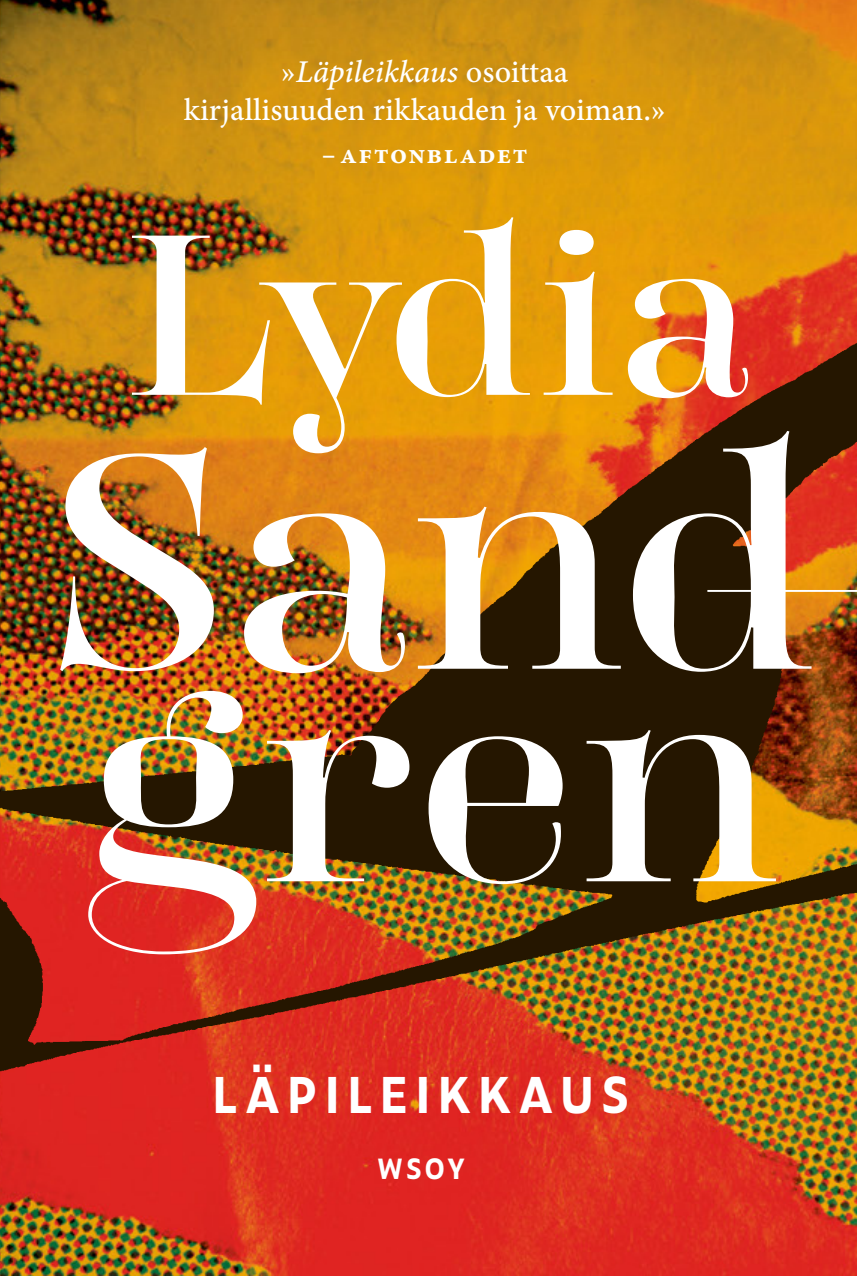
<style>
.page{position:relative;width:857px;height:1276px;background:#fff}
.page>*{position:absolute;margin:0;border:0;box-sizing:border-box;transform-origin:0 0}
.t1{font:304.4px "Carina Pro";color:#fff;scale:1.14 1}
.t2{font:284.2px "Carina Pro";color:#fff;scale:1.14 1}
.t3{font:227.4px "Carina Pro";letter-spacing:-.015em;color:#fff;scale:1.14 1}
.t4{font:700 49px "Zeitung Micro Pro";letter-spacing:.15em;color:#fff;scale:.91 1}
.t5{font:31.6px "Minion Pro Medium Capt";color:#fff}
.t6{font:31.6px "Minion Pro Medium It Capt";letter-spacing:-.005em;color:#fff}
.t7{font:700 27.6px "Zeitung Micro Pro";color:#fff;scale:.91 1}
.t8{font:27px "Minion Pro Bold Capt";letter-spacing:.05em;color:#fff}
.s1{font-family:"Minion Pro Medium Capt"}
</style>
<div class="page">
<img style="left:0;top:0;width:856px;height:1276px">
<img style="left:0;top:243px;width:856px;height:869px">
<hr style="left:707px;top:590px;width:149px;height:2px;background:#fff">
<svg style="left:849px;top:0;width:8px;height:8px"></svg>
<svg style="left:849px;top:1268px;width:8px;height:8px"></svg>
<p class="t6" style="left:281px;top:49px;width:288px"><span class="s1">»</span>Läpileikkaus <span class="s1">osoittaa</span></p>
<p class="t5" style="left:184px;top:88px;width:483px">kirjallisuuden rikkauden ja voiman.»</p>
<p class="t8" style="left:321px;top:135px;width:207px">– aftonbladet</p>
<h3 class="t3" style="left:127px;top:146px;width:552px">Lydia</h3>
<h1 class="t1" style="left:49px;top:336px;width:674px">Sand</h1>
<h2 class="t2" style="left:87px;top:570px;width:607px">gren</h2>
<h3 class="t4" style="left:212px;top:1056px;width:459px">LÄPILEIKKAUS</h3>
<p class="t7" style="left:376px;top:1146px;width:99px">WSOY</p>
</div>
